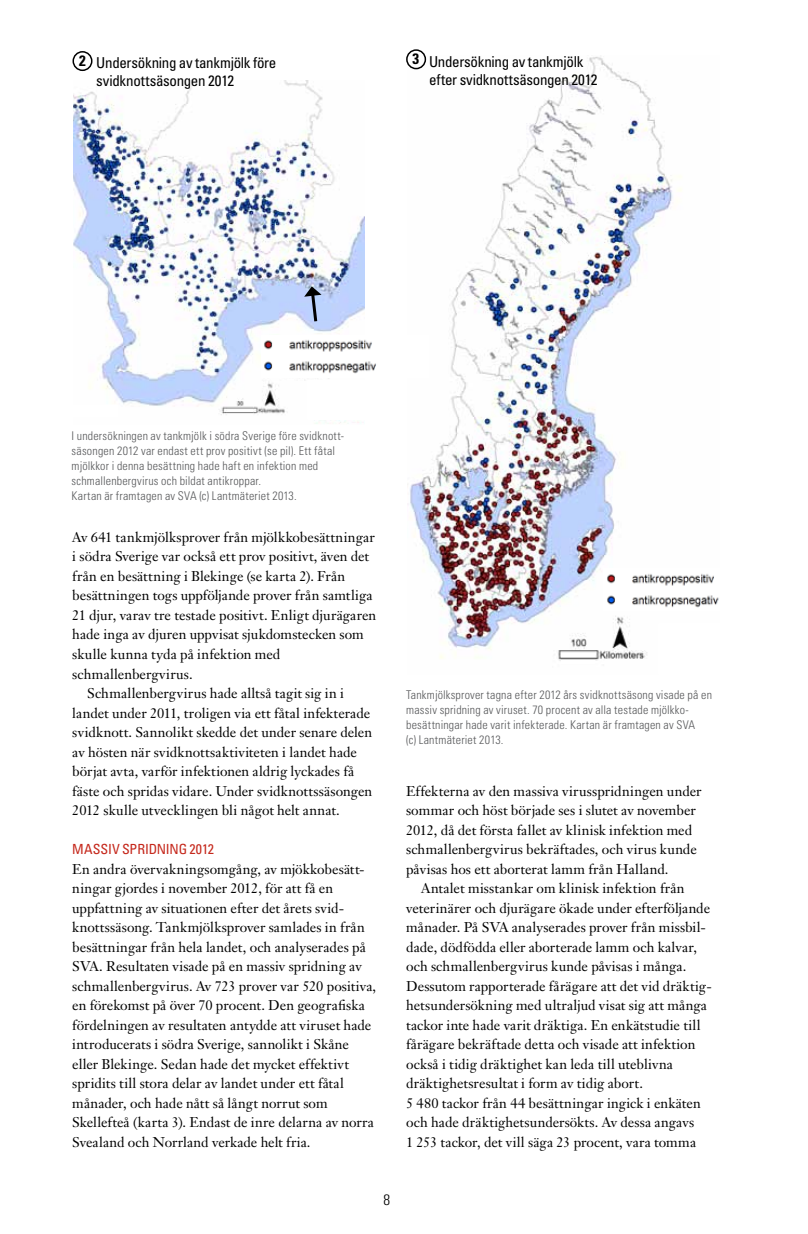
<style>
.page{position:relative;width:808px;height:1234px;background:#fff}
.page>*{position:absolute;margin:0;border:0;box-sizing:border-box;transform-origin:0 0}
.t1{font:condensed 15px/18px "Univers LT Std";letter-spacing:-.02em;color:#000}
.t2{font:700 condensed 15px "Univers LT Std";color:#000}
.t3{font:300 condensed 15px "Univers LT Std";color:#000}
.t4{font:13.95px/19.5px "Janson Text LT Std";letter-spacing:.005em;color:#000}
.t5{font:condensed 13.95px "Univers LT Std";letter-spacing:-.005em;color:#c5281c}
.t6{font:300 condensed 12px/15px "Univers LT Std";letter-spacing:.015em;color:#58595b}
</style>
<div class="page">
<img style="left:407px;top:57px;width:275px;height:604px">
<div style="left:658px;top:622px;width:79px;height:53px;background:#fff;border-radius:2px"></div>
<div style="left:406px;top:49px;width:20px;height:20px;border:2px solid #000;border-radius:50%"></div>
<img style="left:74px;top:80px;width:291px;height:344px">
<div style="left:71px;top:404px;width:48px;height:14px;background:#fff;border-radius:2px"></div>
<div style="left:72px;top:51px;width:20px;height:20px;border:2px solid #000;border-radius:50%"></div>
<div style="left:307px;top:379px;width:79px;height:41px;background:#fff;border-radius:2px"></div>
<img style="left:261px;top:335px;width:167px;height:42px">
<img style="left:604px;top:568px;width:115px;height:42px">
<svg style="left:304px;top:286px;width:17px;height:38px"></svg>
<p class="t2" style="left:79px;top:52px;width:8px">2</p>
<p class="t1" style="left:96px;top:53px;width:182px">Undersökning av tankmjölk före svidknottsäsongen 2012</p>
<p class="t2" style="left:413px;top:50px;width:8px">3</p>
<p class="t1" style="left:429px;top:52px;width:170px">Undersökning av tankmjölk efter svidknottsäsongen 2012</p>
<p class="t6" style="left:72px;top:428px;width:274px">I undersökningen av tankmjölk i södra Sverige före svidknott&shy;säsongen 2012 var endast ett prov positivt (se pil). Ett fåtal mjölkkor i denna besättning hade haft en infektion med schmallenbergvirus och bildat antikroppar.<br>Kartan är framtagen av SVA (c) Lantmäteriet 2013.</p>
<p class="t4" style="left:72px;top:527px;width:304px">Av 641 tankmjölksprover från mjölkkobesättningar</p>
<p class="t4" style="left:72px;top:546px;width:298px">i södra Sverige var också ett prov positivt, även det</p>
<p class="t4" style="left:72px;top:566px;width:274px">från en besättning i Blekinge (se karta 2). Från</p>
<p class="t4" style="left:72px;top:585px;width:302px">besättningen togs uppföljande prover från samtliga</p>
<p class="t4" style="left:72px;top:605px;width:305px">21 djur, varav tre testade positivt. Enligt djurägaren</p>
<p class="t4" style="left:72px;top:624px;width:293px">hade inga av djuren uppvisat sjukdomstecken som</p>
<p class="t4" style="left:72px;top:644px;width:210px">skulle kunna tyda på infektion med</p>
<p class="t4" style="left:72px;top:663px;width:122px">schmallenbergvirus.</p>
<p class="t4" style="left:87px;top:683px;width:258px">Schmallenbergvirus hade alltså tagit sig in i</p>
<p class="t4" style="left:72px;top:702px;width:299px">landet under 2011, troligen via ett fåtal infekterade</p>
<p class="t4" style="left:72px;top:722px;width:301px">svidknott. Sannolikt skedde det under senare delen</p>
<p class="t4" style="left:72px;top:741px;width:286px">av hösten när svidknottsaktiviteten i landet hade</p>
<p class="t4" style="left:72px;top:761px;width:283px">börjat avta, varför infektionen aldrig lyckades få</p>
<p class="t4" style="left:72px;top:780px;width:302px">fäste och spridas vidare. Under svidknottssäsongen</p>
<p class="t4" style="left:72px;top:800px;width:269px">2012 skulle utvecklingen bli något helt annat.</p>
<p class="t5" style="left:72px;top:840px;width:28px">massiv</p>
<p class="t5" style="left:122px;top:840px;width:93px">spridning 2012</p>
<p class="t4" style="left:72px;top:858px;width:305px">En andra övervakningsomgång, av mjökkobesätt&shy;ningar gjordes i november 2012, för att få en uppfattning av situationen efter det årets svid&shy;knottssäsong. Tankmjölksprover samlades in från besättningar från hela landet, och analyserades på SVA. Resultaten visade på en massiv spridning av schmallenbergvirus. Av 723 prover var 520 positiva, en förekomst på över 70 procent. Den geografiska fördelningen av resultaten antydde att viruset hade introducerats i södra Sverige, sannolikt i Skåne eller Blekinge. Sedan hade det mycket effektivt spridits till stora delar av landet under ett fåtal månader, och hade nått så långt norrut som Skellefteå (karta 3). Endast de inre delarna av norra Svealand och Norrland verkade helt fria.</p>
<p class="t6" style="left:406px;top:687px;width:307px">Tankmjölksprover tagna efter 2012 års svidknottsäsong visade på en massiv spridning av viruset. 70 procent av alla testade mjölkko&shy;besättningar hade varit infekterade. Kartan är framtagen av SVA<br>(c) Lantmäteriet 2013.</p>
<p class="t4" style="left:406px;top:780px;width:297px">Effekterna av den massiva virusspridningen under sommar och höst började ses i slutet av november 2012, då det första fallet av klinisk infektion med schmallenbergvirus bekräftades, och virus kunde påvisas hos ett aborterat lamm från Halland.</p>
<p class="t4" style="left:406px;top:878px;width:307px;text-indent:15px">Antalet misstankar om klinisk infektion från veterinärer och djurägare ökade under efterföljande månader. På SVA analyserades prover från missbil&shy;dade, dödfödda eller aborterade lamm och kalvar, och schmallenbergvirus kunde påvisas i många.<br>Dessutom rapporterade fårägare att det vid dräktig&shy;hetsundersökning med ultraljud visat sig att många tackor inte hade varit dräktiga. En enkätstudie till fårägare bekräftade detta och visade att infektion också i tidig dräktighet kan leda till uteblivna dräktighetsresultat i form av tidig abort.<br>5 480 tackor från 44 besättningar ingick i enkäten och hade dräktighetsundersökts. Av dessa angavs<br>1 253 tackor, det vill säga 23 procent, vara tomma</p>
<p class="t3" style="left:383px;top:1190px;width:8px">8</p>
</div>
